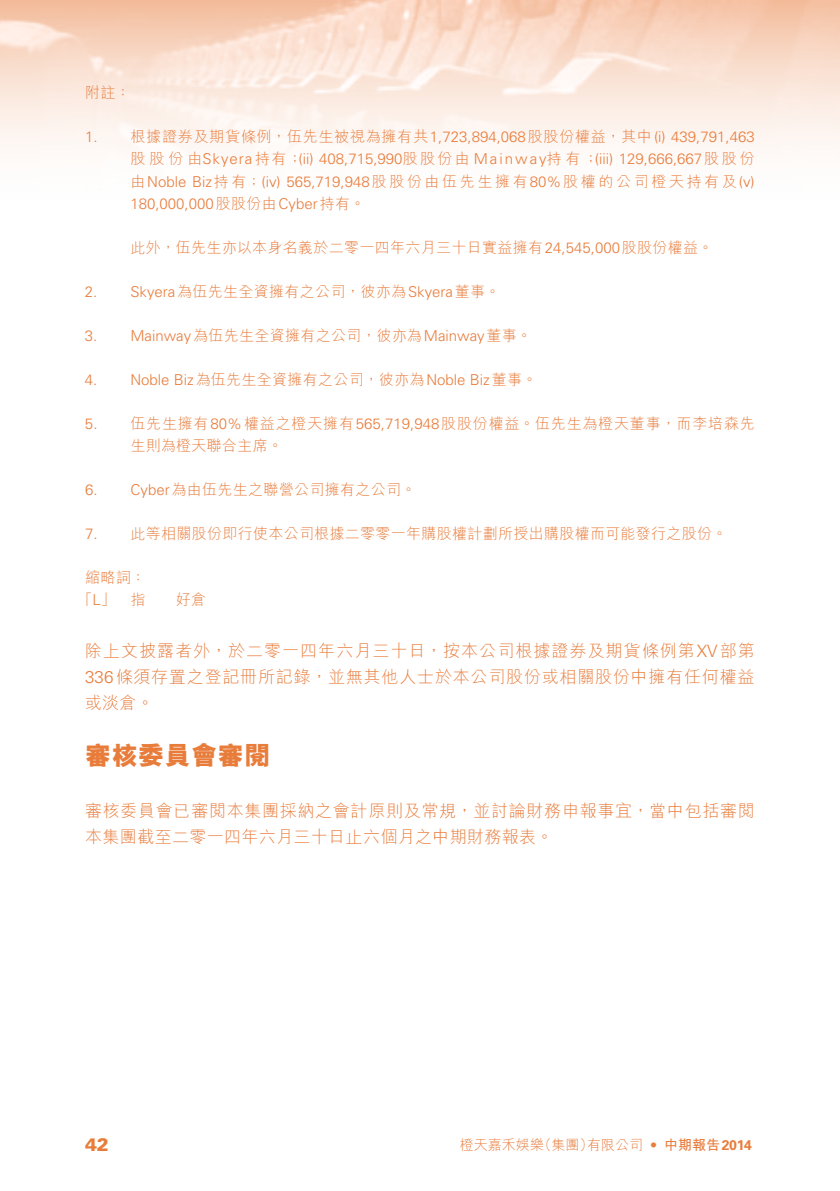
<style>
.page{position:relative;width:840px;height:1191px;background:#fff}
.page>*{position:absolute;margin:0;border:0;box-sizing:border-box;transform-origin:0 0}
.t1{font:800 26px "M Hei HK";letter-spacing:.02em;color:#e87c3b}
.t2{font:900 18px "Univers LT Std";color:#e87c3b}
.t3{font:300 17px/26px "M Hei HK";letter-spacing:.04em;color:#e87c3b;text-align:justify}
.t4{font:300 15px/22px "Univers LT Std";color:#e87c3b;text-align:justify}
.t5{font:300 15px/22px "M Hei HK";letter-spacing:.02em;color:#e87c3b;text-align:center}
.t6{font:300 15px/22px "M Hei HK";letter-spacing:.055em;color:#e87c3b}
.t7{font:300 14px "M Hei HK";color:#e87c3b}
.s1{font-family:"M Hei HK"}
.s2{font-family:"Univers LT Std"}
.s3{font-weight:700}
.s4{font-family:"Univers LT Std";font-weight:700}
</style>
<div class="page">
<p class="t5" style="left:85px;top:82px;width:47px">附註：</p>
<p class="t4" style="left:130px;top:126px;width:625px;text-indent:-45px">1. <span class="s1">根據證券及期貨條例，伍先生被視為擁有共</span>1,723,894,068<span class="s1">股股份權益，其中</span>(i) 439,791,463<span class="s1">股股份由</span>Skyera <span class="s1">持有；</span>(ii) 408,715,990<span class="s1">股股份由</span> Ma inwa y<span class="s1">持有；</span>(iii) 129,666,667<span class="s1">股股份由</span>Noble Biz<span class="s1">持有；</span>(iv) 565,719,948<span class="s1">股股份由伍先生擁有</span>80%<span class="s1">股權的公司橙天持有及</span>(v)<br>180,000,000<span class="s1">股股份由</span>Cyber<span class="s1">持有。</span></p>
<p class="t5" style="left:130px;top:236px;width:584px">此外，伍先生亦以本身名義於二零一四年六月三十日實益擁有<span class="s2">24,545,000</span>股股份權益。</p>
<p class="t5" style="left:85px;top:280px;width:416px"><span class="s2">2. Skyera</span>為伍先生全資擁有之公司，彼亦為<span class="s2">Skyera</span>董事。</p>
<p class="t5" style="left:85px;top:324px;width:448px"><span class="s2">3. Mainway</span>為伍先生全資擁有之公司，彼亦為<span class="s2">Mainway</span>董事。</p>
<p class="t4" style="left:85px;top:368px;width:453px">4. Noble Biz<span class="s1">為伍先生全資擁有之公司，彼亦為</span>Noble Biz<span class="s1">董事。</span></p>
<p class="t6" style="left:130px;top:412px;width:625px;text-indent:-45px"><span class="s2">5.</span> 伍先生擁有<span class="s2">80%</span>權益之橙天擁有<span class="s2">565,719,948</span>股股份權益。伍先生為橙天董事，而李培森先生則為橙天聯合主席。</p>
<p class="t5" style="left:85px;top:478px;width:332px"><span class="s2">6. Cyber</span>為由伍先生之聯營公司擁有之公司。</p>
<p class="t5" style="left:85px;top:522px;width:643px"><span class="s2">7.</span> 此等相關股份即行使本公司根據二零零一年購股權計劃所授出購股權而可能發行之股份。</p>
<p class="t5" style="left:78px;top:566px;width:70px">縮略詞：「<span class="s2">L</span>」 指</p>
<p class="t5" style="left:176px;top:588px;width:32px">好倉</p>
<p class="t3" style="left:85px;top:637px;width:671px">除上文披露者外，於二零一四年六月三十日，按本公司根據證券及期貨條例第<span class="s2">XV</span>部第<span class="s2">336</span>條須存置之登記冊所記錄，並無其他人士於本公司股份或相關股份中擁有任何權益或淡倉。</p>
<h1 class="t1" style="left:85px;top:742px;width:187px">審核委員會審閱</h1>
<p class="t3" style="left:85px;top:797px;width:671px">審核委員會已審閱本集團採納之會計原則及常規，並討論財務申報事宜，當中包括審閱本集團截至二零一四年六月三十日止六個月之中期財務報表。</p>
<p class="t2" style="left:85px;top:1133px;width:25px">42</p>
<p class="t7" style="left:459px;top:1138px;width:293px">橙天嘉禾娛樂（集團）有限公司 <span class="s2">•</span> <span class="s3">中期報告</span><span class="s4">2014</span></p>
</div>
